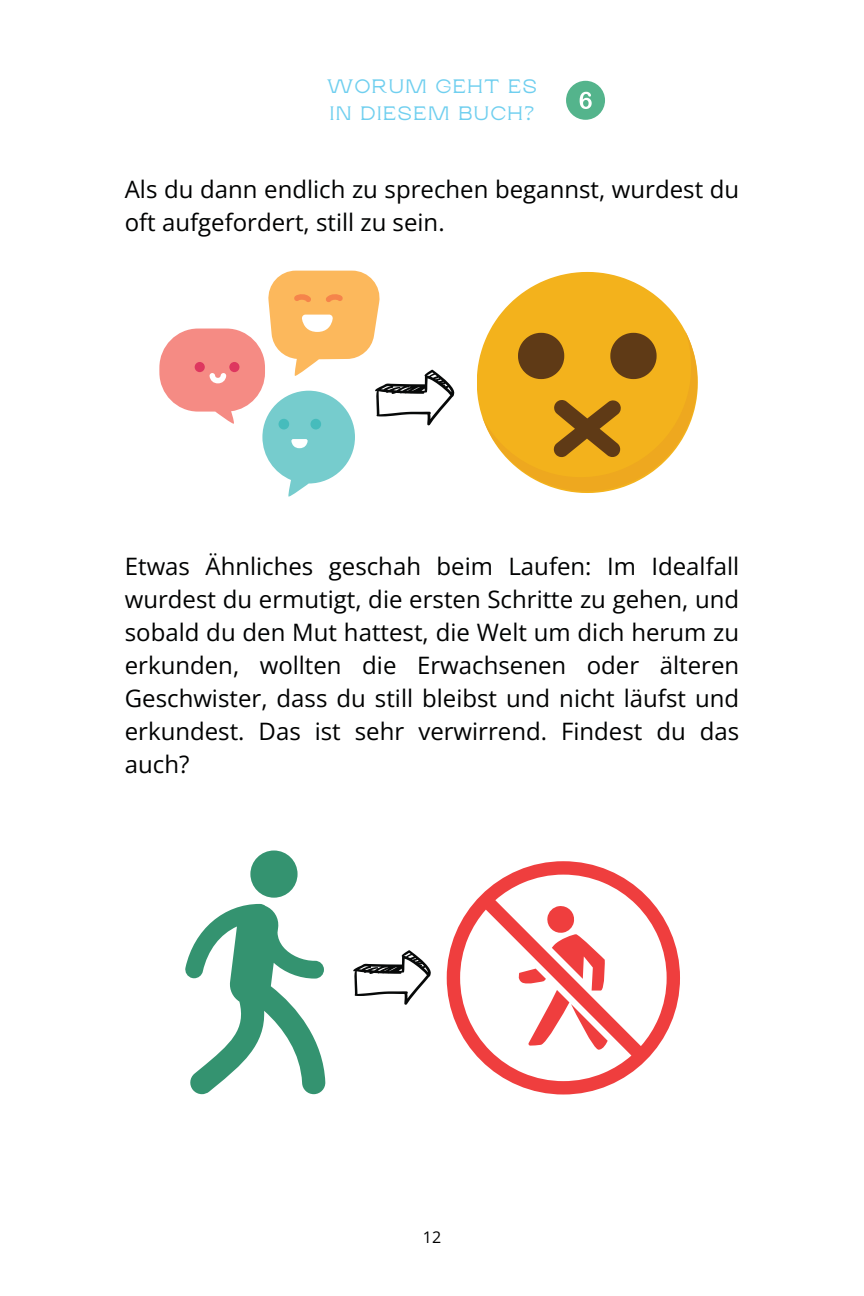
<style>
.page{position:relative;width:864px;height:1296px;background:#fff}
.page>*{position:absolute;margin:0;border:0;box-sizing:border-box;transform-origin:0 0}
.t1{font:24px/33px "Open Sans";color:#010202}
.t2{font:19.4px/26.6px "Rasputin";letter-spacing:.08em;color:#70cfef}
.t3{font:16px "Open Sans";color:#000}
</style>
<div class="page">
<svg style="left:477px;top:272px;width:221px;height:221px;fill:#f3b21c"></svg>
<svg style="left:482px;top:330px;width:215px;height:161px;background:#dca839"></svg>
<svg style="left:159px;top:271px;width:296px;height:226px"></svg>
<div style="left:250px;top:851px;width:48px;height:47px;background:#349370;border-radius:50%"></div>
<svg style="left:185px;top:904px;width:141px;height:190px"></svg>
<svg style="left:447px;top:861px;width:233px;height:234px"></svg>
<svg style="left:517px;top:905px;width:91px;height:145px"></svg>
<svg style="left:353px;top:950px;width:78px;height:55px"></svg>
<div style="left:566px;top:81px;width:39px;height:39px;background:#54b48c;border-radius:50%"></div>
<svg style="left:580px;top:92px;width:12px;height:17px"></svg>
<p class="t2" style="left:327px;top:74px;width:211px">WORUM GEHT ES<br>IN DIESEM BUCH?</p>
<p class="t1" style="left:125px;top:172px;width:616px">Als du dann endlich zu sprechen begannst, wurdest du oft aufgefordert, still zu sein.</p>
<p class="t1" style="left:125px;top:550px;width:616px;text-align:justify">Etwas Ähnliches geschah beim Laufen: Im Idealfall wurdest du ermutigt, die ersten Schritte zu gehen, und sobald du den Mut hattest, die Welt um dich herum zu erkunden, wollten die Erwachsenen oder älteren Geschwister, dass du still bleibst und nicht läufst und erkundest. Das ist sehr verwirrend. Findest du das auch?</p>
<p class="t3" style="left:423px;top:1227px;width:20px">12</p>
</div>
